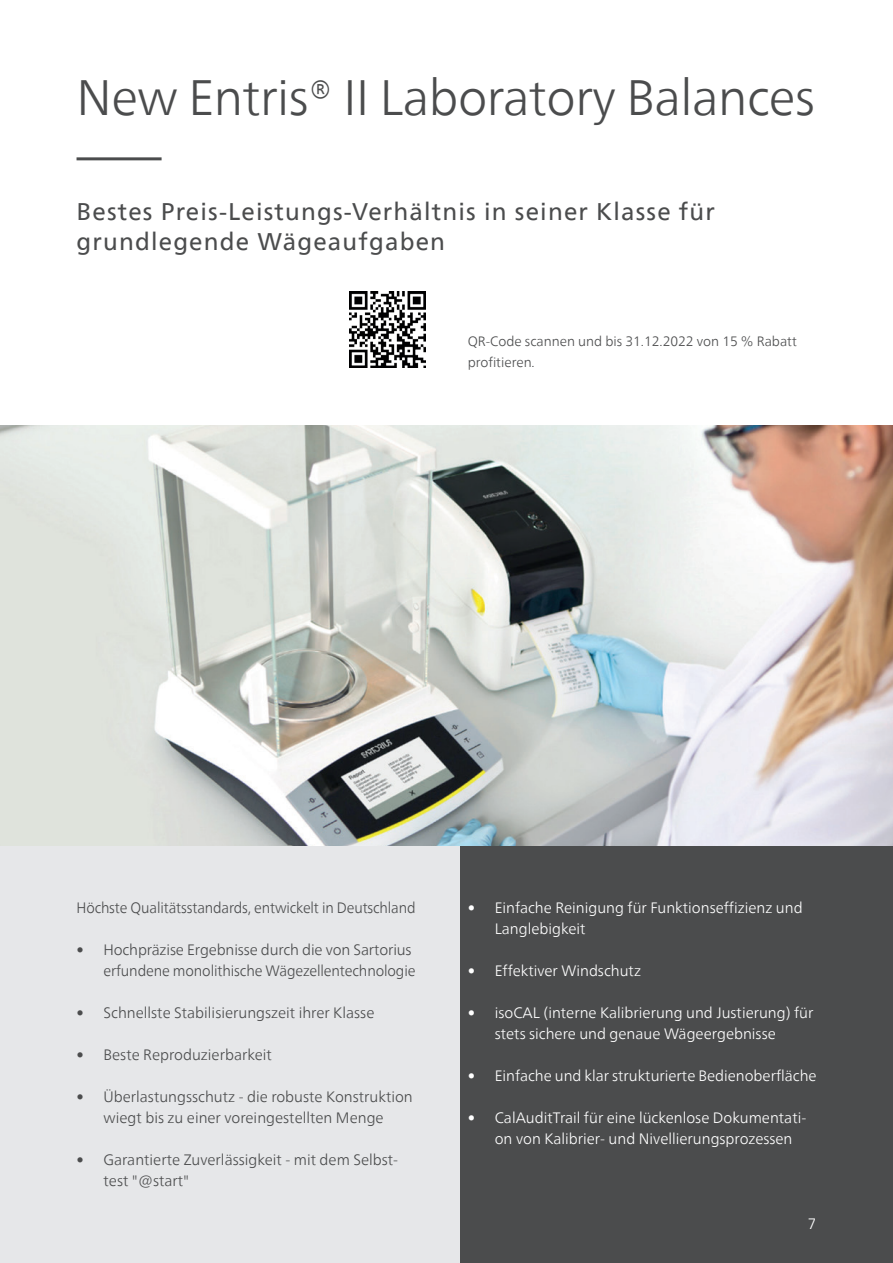
<style>
.page{position:relative;width:893px;height:1263px;background:#fff}
.page>*{position:absolute;margin:0;border:0;box-sizing:border-box;transform-origin:0 0}
.t1{font:300 49.5px "Neue Frutiger World";letter-spacing:-.01em;color:#4b4c4d}
.t2{font:24px/30px "Neue Frutiger World";letter-spacing:.05em;color:#4b4c4d}
.t3{font:300 15px/21px "Neue Frutiger World";color:#fff}
.t4{font:300 15px/21px "Neue Frutiger World";color:#4b4c4d;text-align:right}
.t5{font:300 15px "Neue Frutiger World";color:#4b4c4d;scale:.95 1}
.t6{font:300 13.5px/21px "Neue Frutiger World";color:#4b4c4d}
</style>
<div class="page">
<img style="left:0;top:425px;width:893px;height:421px">
<div style="left:446px;top:846px;width:447px;height:417px;background:#4b4c4d"></div>
<div style="left:0;top:846px;width:459px;height:417px;background:#e6e7e9"></div>
<hr style="left:77px;top:157px;width:85px;height:3px;background:#4b4c4d">
<img style="left:349px;top:291px;width:76px;height:76px">
<h1 class="t1" style="left:77px;top:59px;width:740px">New Entris® II Laboratory Balances</h1>
<h2 class="t2" style="left:77px;top:197px;width:640px">Bestes Preis-Leistungs-Verhältnis in seiner Klasse für grundlegende Wägeaufgaben</h2>
<p class="t6" style="left:468px;top:331px;width:331px">QR-Code scannen und bis 31.12.2022 von 15 % Rabatt profitieren.</p>
<p class="t5" style="left:77px;top:896px;width:358px">Höchste Qualitätsstandards, entwickelt in Deutschland</p>
<p class="t4" style="left:77px;top:940px;width:340px">• Hochpräzise Ergebnisse durch die von Sartorius erfundene monolithische Wägezellentechnologie</p>
<p class="t4" style="left:77px;top:1003px;width:299px">• Schnellste Stabilisierungszeit ihrer Klasse</p>
<p class="t4" style="left:77px;top:1045px;width:197px">• Beste Reproduzierbarkeit</p>
<p class="t4" style="left:77px;top:1087px;width:338px;text-align:center">• Überlastungsschutz - die robuste Konstruktion wiegt bis zu einer voreingestellten Menge</p>
<p class="t4" style="left:104px;top:1150px;width:296px;text-align:left;text-indent:-27px">• Garantierte Zuverlässigkeit - mit dem Selbst&shy;test "@start"</p>
<p class="t3" style="left:495px;top:898px;width:309px;text-indent:-27px">• Einfache Reinigung für Funktionseffizienz und<br>Langlebigkeit</p>
<p class="t3" style="left:468px;top:961px;width:175px">• Effektiver Windschutz</p>
<p class="t3" style="left:495px;top:1003px;width:320px;text-indent:-27px">• isoCAL (interne Kalibrierung und Justierung) für stets sichere und genaue Wägeergebnisse</p>
<p class="t3" style="left:468px;top:1066px;width:350px">• Einfache und klar strukturierte Bedienoberfläche</p>
<p class="t3" style="left:495px;top:1108px;width:313px;text-indent:-27px">• CalAuditTrail für eine lückenlose Dokumentati&shy;on von Kalibrier- und Nivellierungsprozessen</p>
<p class="t3" style="left:808px;top:1213px;width:10px">7</p>
</div>
